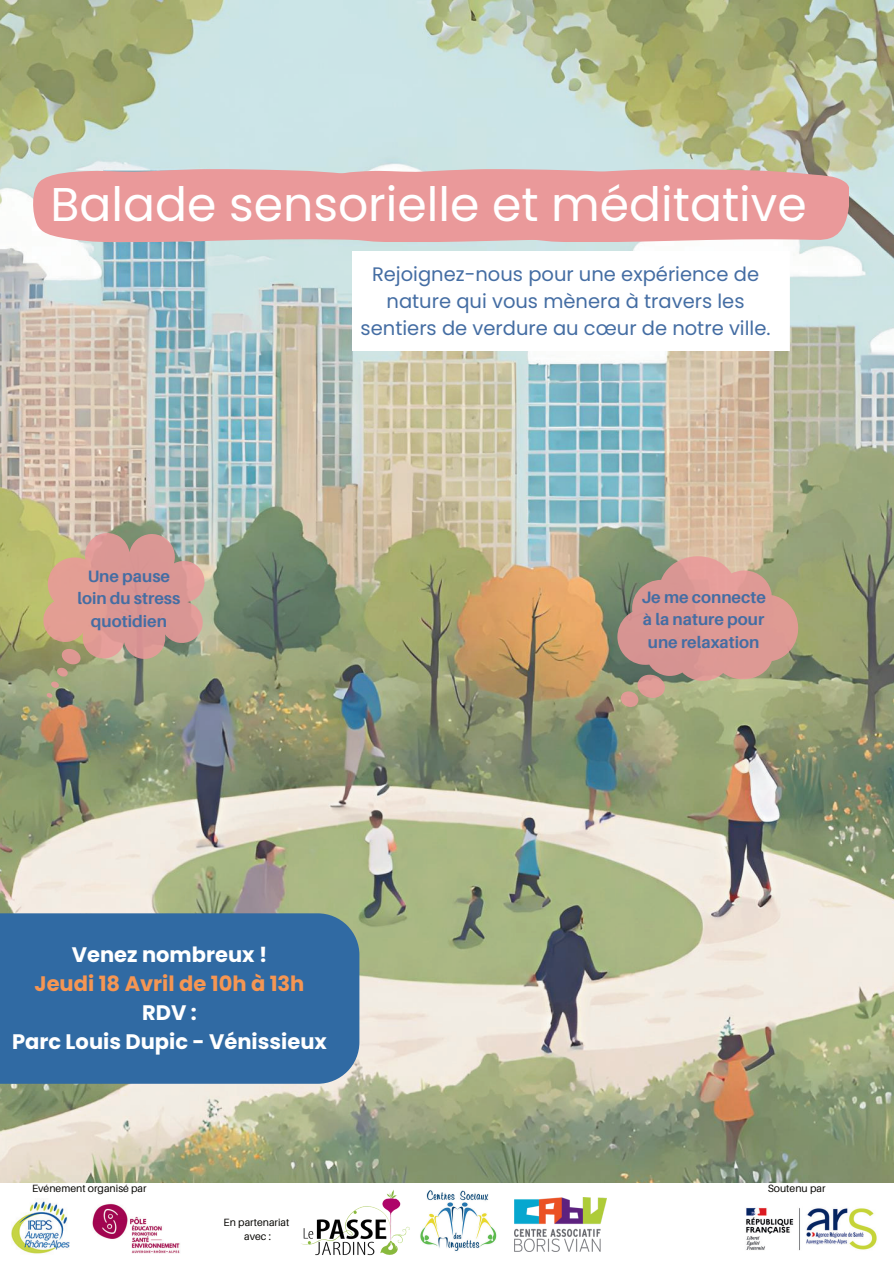
<style>
.page{position:relative;width:894px;height:1264px;background:#fff}
.page>*{position:absolute;margin:0;border:0;box-sizing:border-box;transform-origin:0 0}
.t1{font:47.25px "Poppins";color:#fff}
.t2{font:700 21px/29.2px "Poppins";color:#fff;text-align:center}
.t3{font:700 21px "Poppins";color:#f59653}
.t4{font:19.5px/27px "Poppins";color:#446da3;text-align:center}
.t5{font:700 16.5px/22.5px "Aileron";color:#446da3;text-align:center}
.t6{font:10.5px/14px "Aileron";color:#080704;text-align:center}
</style>
<div class="page">
<img style="left:0;top:0;width:893px;height:1182px">
<img style="left:11px;top:1200px;width:59px;height:54px">
<img style="left:92px;top:1203px;width:88px;height:51px">
<img style="left:746px;top:1207px;width:131px;height:44px">
<img style="left:301px;top:1190px;width:109px;height:66px">
<img style="left:420px;top:1190px;width:76px;height:61px">
<img style="left:514px;top:1197px;width:92px;height:54px">
<svg style="left:617px;top:556px;width:181px;height:151px;background:#c19b8a"></svg>
<svg style="left:43px;top:532px;width:162px;height:165px;background:#c39f8b"></svg>
<img style="left:352px;top:251px;width:437px;height:99px">
<div style="left:32px;top:169px;width:816px;height:72px;background:#ea999a"></div>
<div style="left:0;top:913px;width:359px;height:170px;background:#306aa3"></div>
<h1 class="t1" style="left:51px;top:177px;width:757px">Balade sensorielle et méditative</h1>
<p class="t5" style="left:77px;top:564px;width:104px">Une pause loin du stress quotidien</p>
<p class="t4" style="left:360px;top:261px;width:411px">Rejoignez-nous pour une expérience de nature qui vous mènera à travers les sentiers de verdure au cœur de notre ville.</p>
<p class="t5" style="left:641px;top:586px;width:126px;text-align:justify">Je me connecte à la nature pour une relaxation</p>
<p class="t2" style="left:72px;top:939px;width:197px">Venez nombreux !</p>
<p class="t3" style="left:35px;top:971px;width:271px">Jeudi 18 Avril de 10h à 13h</p>
<p class="t2" style="left:12px;top:998px;width:316px">RDV :<br>Parc Louis Dupic - Vénissieux</p>
<p class="t6" style="left:32px;top:1181px;width:116px">Evénement organisé par</p>
<p class="t6" style="left:767px;top:1181px;width:59px">Soutenu par</p>
<p class="t6" style="left:223px;top:1215px;width:67px">En partenariat avec :</p>
</div>
